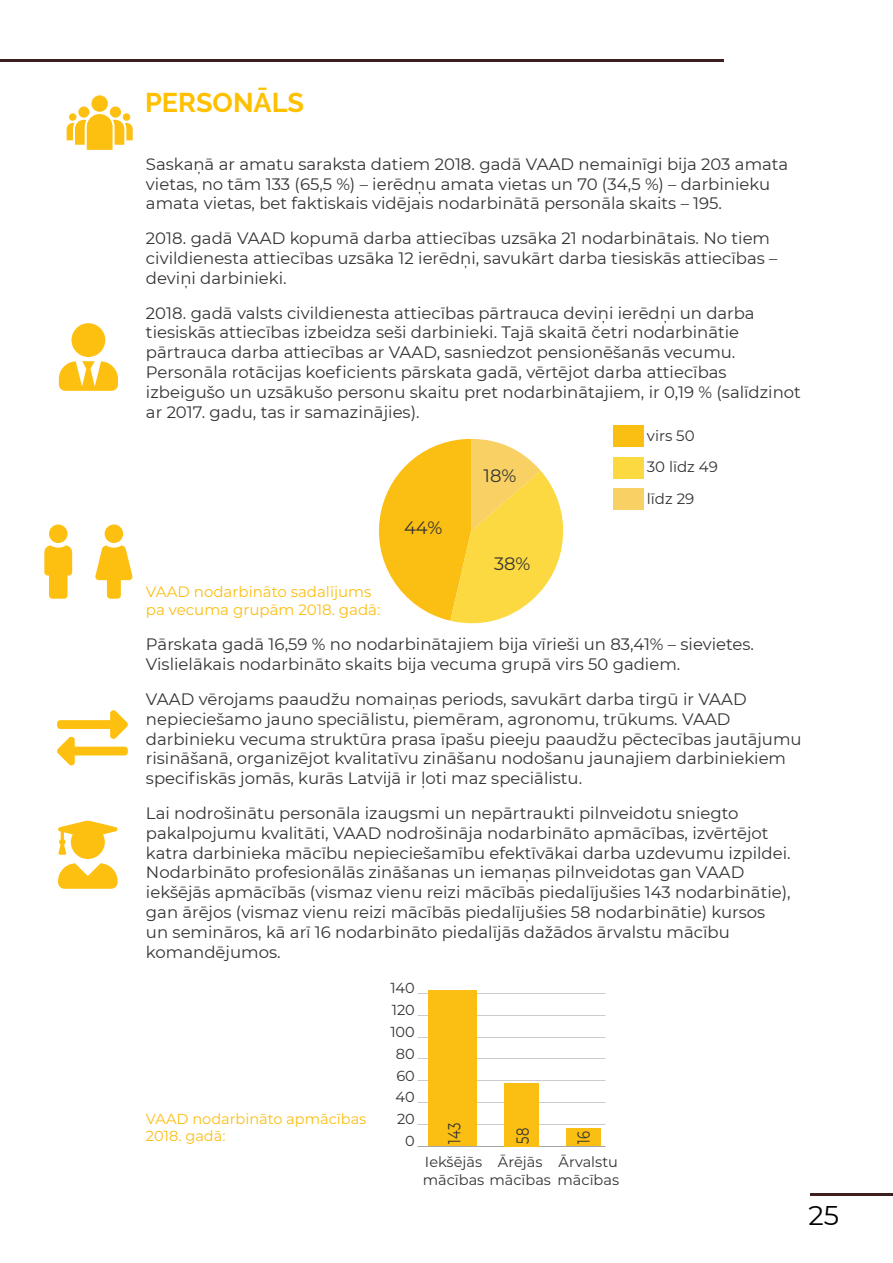
<style>
.page{position:relative;width:893px;height:1263px;background:#fff}
.page>*{position:absolute;margin:0;border:0;box-sizing:border-box;transform-origin:0 0}
.t1{font:700 27px "Raleway";color:#ffc000}
.t2{font:27px "Montserrat";color:#000}
.t3{font:18px "Montserrat";color:#333}
.t4{font:17.4px "Montserrat";color:#333;scale:.75 1}
.t5{font:16.5px/19.8px "Montserrat";color:#343433}
.t6{font:15px/18px "Montserrat";color:#fbbe13}
.t7{font:15px/31.5px "Montserrat";color:#333}
.t8{font:14.55px/17.4px "Montserrat";color:#333;text-align:right}
.t9{font:14.55px/17.4px "Montserrat";color:#fbbe13}
</style>
<div class="page">
<hr style="left:0;top:60px;width:724px;height:2px;background:#3d1f1f">
<hr style="left:810px;top:1193px;width:83px;height:2px;background:#3d1f1f">
<div style="left:110px;top:106px;width:11px;height:12px;background:#fdc010;border-radius:50%"></div>
<div style="left:78px;top:106px;width:11px;height:12px;background:#fdc010;border-radius:50%"></div>
<div style="left:91px;top:95px;width:17px;height:17px;background:#fdc010;border-radius:50%"></div>
<svg style="left:67px;top:114px;width:66px;height:36px"></svg>
<div style="left:613px;top:426px;width:30px;height:21px;background:#fbbe13"></div>
<div style="left:613px;top:457px;width:30px;height:21px;background:#fcd940"></div>
<div style="left:613px;top:489px;width:30px;height:21px;background:#f9d063"></div>
<svg style="left:378px;top:439px;width:186px;height:184px"></svg>
<div style="left:428px;top:990px;width:49px;height:156px;background:#fbbe13"></div>
<div style="left:504px;top:1083px;width:35px;height:63px;background:#fbbe13"></div>
<div style="left:566px;top:1129px;width:34px;height:17px;background:#fbbe13"></div>
<svg style="left:58px;top:821px;width:60px;height:68px"></svg>
<svg style="left:57px;top:710px;width:71px;height:55px"></svg>
<svg style="left:44px;top:524px;width:88px;height:75px"></svg>
<svg style="left:59px;top:323px;width:59px;height:68px"></svg>
<h1 class="t1" style="left:145px;top:87px;width:161px">PERSONĀLS</h1>
<p class="t5" style="left:146px;top:153px;width:644px">Saskaņā ar amatu saraksta datiem 2018. gadā VAAD nemainīgi bija 203 amata vietas, no tām 133 (65,5 %) – ierēdņu amata vietas un 70 (34,5 %) – darbinieku amata vietas, bet faktiskais vidējais nodarbinātā personāla skaits – 195.</p>
<p class="t5" style="left:146px;top:228px;width:633px">2018. gadā VAAD kopumā darba attiecības uzsāka 21 nodarbinātais. No tiem civildienesta attiecības uzsāka 12 ierēdņi, savukārt darba tiesiskās attiecības – deviņi darbinieki.</p>
<p class="t5" style="left:146px;top:302px;width:656px">2018. gadā valsts civildienesta attiecības pārtrauca deviņi ierēdņi un darba tiesiskās attiecības izbeidza seši darbinieki. Tajā skaitā četri nodarbinātie pārtrauca darba attiecības ar VAAD, sasniedzot pensionēšanās vecumu.<br>Personāla rotācijas koeficients pārskata gadā, vērtējot darba attiecības izbeigušo un uzsākušo personu skaitu pret nodarbinātajiem, ir 0,19 % (salīdzinot ar 2017. gadu, tas ir samazinājies).</p>
<p class="t3" style="left:404px;top:515px;width:40px">44%</p>
<p class="t3" style="left:484px;top:463px;width:34px">18%</p>
<p class="t7" style="left:647px;top:419px;width:72px">virs 50<br>30 līdz 49 līdz 29</p>
<p class="t6" style="left:146px;top:582px;width:236px">VAAD nodarbināto sadalījums pa vecuma grupām 2018. gadā:</p>
<p class="t3" style="left:494px;top:551px;width:38px">38%</p>
<p class="t5" style="left:146px;top:634px;width:610px">Pārskata gadā 16,59 % no nodarbinātajiem bija vīrieši un 83,41% – sievietes.<br>Vislielākais nodarbināto skaits bija vecuma grupā virs 50 gadiem.</p>
<p class="t5" style="left:146px;top:689px;width:657px">VAAD vērojams paaudžu nomaiņas periods, savukārt darba tirgū ir VAAD nepieciešamo jauno speciālistu, piemēram, agronomu, trūkums. VAAD darbinieku vecuma struktūra prasa īpašu pieeju paaudžu pēctecības jautājumu risināšanā, organizējot kvalitatīvu zināšanu nodošanu jaunajiem darbiniekiem specifiskās jomās, kurās Latvijā ir ļoti maz speciālistu.</p>
<p class="t5" style="left:146px;top:803px;width:646px">Lai nodrošinātu personāla izaugsmi un nepārtraukti pilnveidotu sniegto pakalpojumu kvalitāti, VAAD nodrošināja nodarbināto apmācības, izvērtējot katra darbinieka mācību nepieciešamību efektīvākai darba uzdevumu izpildei.<br>Nodarbināto profesionālās zināšanas un iemaņas pilnveidotas gan VAAD iekšējās apmācībās (vismaz vienu reizi mācībās piedalījušies 143 nodarbinātie), gan ārējos (vismaz vienu reizi mācībās piedalījušies 58 nodarbinātie) kursos un semināros, kā arī 16 nodarbināto piedalījās dažādos ārvalstu mācību komandējumos.</p>
<p class="t9" style="left:146px;top:1109px;width:222px">VAAD nodarbināto apmācības<br>2018. gadā:</p>
<p class="t8" style="left:390px;top:979px;width:26px">140</p>
<p class="t8" style="left:392px;top:1001px;width:25px">120</p>
<p class="t8" style="left:390px;top:1023px;width:26px">100</p>
<p class="t8" style="left:396px;top:1044px;width:20px">80</p>
<p class="t8" style="left:396px;top:1066px;width:20px">60</p>
<p class="t8" style="left:396px;top:1088px;width:21px">40</p>
<p class="t8" style="left:397px;top:1110px;width:19px">20</p>
<p class="t8" style="left:405px;top:1132px;width:11px">0</p>
<p class="t4" style="left:442px;top:1143px;width:29px;rotate:-90deg">143</p>
<p class="t4" style="left:511px;top:1143px;width:23px;rotate:-90deg">58</p>
<p class="t4" style="left:572px;top:1143px;width:18px;rotate:-90deg">16</p>
<p class="t8" style="left:423px;top:1153px;width:198px">Ārvalstu<br>mācības mācības mācības</p>
<p class="t8" style="left:498px;top:1153px;width:46px">Ārējās</p>
<p class="t8" style="left:425px;top:1153px;width:59px">Iekšējās</p>
<h1 class="t2" style="left:808px;top:1196px;width:32px">25</h1>
</div>
